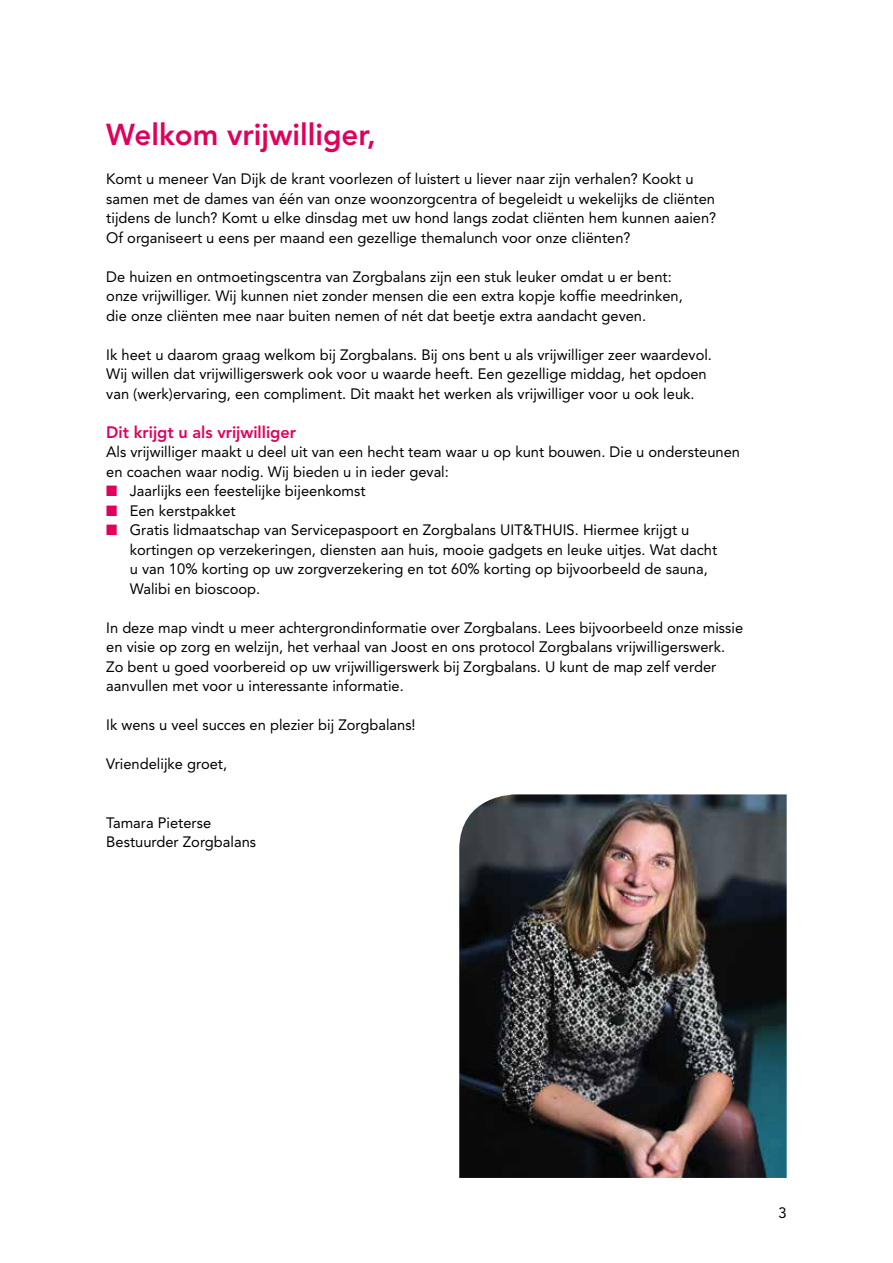
<style>
.page{position:relative;width:893px;height:1263px;background:#fff}
.page>*{position:absolute;margin:0;border:0;box-sizing:border-box;transform-origin:0 0}
.t1{font:800 30px "Avenir LT Std";color:#e0005b}
.t2{font:800 16.5px "Avenir LT Std";color:#e0005b}
.t3{font:15px/19.5px "Avenir LT Std";color:#000}
.s1{color:#e0005b}
</style>
<div class="page">
<img style="left:459px;top:794px;width:328px;height:384px">
<h1 class="t1" style="left:106px;top:117px;width:271px">Welkom vrijwilliger,</h1>
<p class="t3" style="left:106px;top:169px;width:612px">Komt u meneer Van Dijk de krant voorlezen of luistert u liever naar zijn verhalen? Kookt u samen met de dames van één van onze woonzorgcentra of begeleidt u wekelijks de cliënten tijdens de lunch? Komt u elke dinsdag met uw hond langs zodat cliënten hem kunnen aaien?<br>Of organiseert u eens per maand een gezellige themalunch voor onze cliënten?</p>
<p class="t3" style="left:106px;top:267px;width:578px">De huizen en ontmoetingscentra van Zorgbalans zijn een stuk leuker omdat u er bent: onze vrijwilliger. Wij kunnen niet zonder mensen die een extra kopje koffie meedrinken, die onze cliënten mee naar buiten nemen of nét dat beetje extra aandacht geven.</p>
<p class="t3" style="left:106px;top:345px;width:607px">Ik heet u daarom graag welkom bij Zorgbalans. Bij ons bent u als vrijwilliger zeer waardevol.<br>Wij willen dat vrijwilligerswerk ook voor u waarde heeft. Een gezellige middag, het opdoen van (werk)ervaring, een compliment. Dit maakt het werken als vrijwilliger voor u ook leuk.</p>
<p class="t2" style="left:106px;top:422px;width:191px">Dit krijgt u als vrijwilliger</p>
<p class="t3" style="left:106px;top:442px;width:635px">Als vrijwilliger maakt u deel uit van een hecht team waar u op kunt bouwen. Die u ondersteunen en coachen waar nodig. Wij bieden u in ieder geval:</p>
<p class="t3" style="left:106px;top:481px;width:261px"><span class="s1">■</span> Jaarlijks een feestelijke bijeenkomst</p>
<p class="t3" style="left:106px;top:501px;width:131px"><span class="s1">■</span> Een kerstpakket</p>
<p class="t3" style="left:130px;top:520px;width:589px;text-indent:-23px"><span class="s1">■</span> Gratis lidmaatschap van Servicepaspoort en Zorgbalans UIT&amp;THUIS. Hiermee krijgt u kortingen op verzekeringen, diensten aan huis, mooie gadgets en leuke uitjes. Wat dacht u van 10% korting op uw zorgverzekering en tot 60% korting op bijvoorbeeld de sauna, Walibi en bioscoop.</p>
<p class="t3" style="left:106px;top:618px;width:638px">In deze map vindt u meer achtergrondinformatie over Zorgbalans. Lees bijvoorbeeld onze missie en visie op zorg en welzijn, het verhaal van Joost en ons protocol Zorgbalans vrijwilligerswerk.<br>Zo bent u goed voorbereid op uw vrijwilligerswerk bij Zorgbalans. U kunt de map zelf verder aanvullen met voor u interessante informatie.</p>
<p class="t3" style="left:106px;top:715px;width:311px">Ik wens u veel succes en plezier bij Zorgbalans!</p>
<p class="t3" style="left:106px;top:754px;width:122px">Vriendelijke groet,</p>
<p class="t3" style="left:106px;top:813px;width:151px">Tamara Pieterse<br>Bestuurder Zorgbalans</p>
<p class="t3" style="left:778px;top:1203px;width:10px">3</p>
</div>
